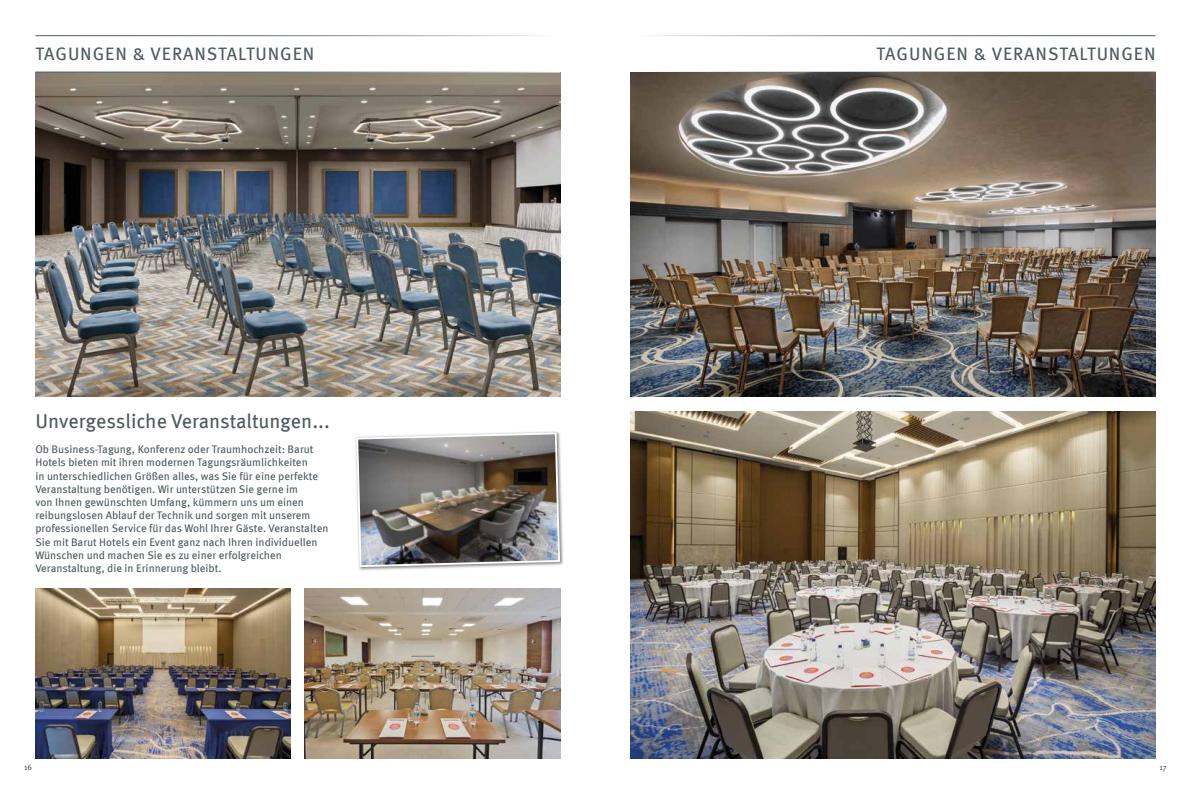
<style>
.page{position:relative;width:1191px;height:794px;background:#fff}
.page>*{position:absolute;margin:0;border:0;box-sizing:border-box;transform-origin:0 0}
.t1{font:20px "Meta Pro";letter-spacing:-.005em;color:#4e5b61}
.t2{font:18px "Meta Pro";letter-spacing:.05em;color:#4e5b61}
.t3{font:11px/13.2px "Meta Pro";color:#4e5b61}
.t4{font:8px "Meta Pro";color:#4e5b61}
</style>
<div class="page">
<img style="left:35px;top:73px;width:525px;height:324px">
<img style="left:631px;top:72px;width:524px;height:325px">
<img style="left:631px;top:411px;width:524px;height:347px">
<div style="left:354px;top:431px;width:210px;height:140px;background:#000;opacity:.5"></div>
<img style="left:355px;top:431px;width:206px;height:137px">
<img style="left:305px;top:588px;width:255px;height:170px">
<img style="left:35px;top:588px;width:256px;height:170px">
<h2 class="t2" style="left:35px;top:43px;width:280px">TAGUNGEN &amp; VERANSTALTUNGEN</h2>
<h2 class="t2" style="left:876px;top:43px;width:280px">TAGUNGEN &amp; VERANSTALTUNGEN</h2>
<h1 class="t1" style="left:35px;top:409px;width:296px">Unvergessliche Veranstaltungen...</h1>
<p class="t3" style="left:35px;top:443px;width:294px">Ob Business-Tagung, Konferenz oder Traumhochzeit: Barut Hotels bieten mit ihren modernen Tagungsräumlichkeiten<br>in unterschiedlichen Größen alles, was Sie für eine perfekte Veranstaltung benötigen. Wir unterstützen Sie gerne im<br>von Ihnen gewünschten Umfang, kümmern uns um einen reibungslosen Ablauf der Technik und sorgen mit unserem professionellen Service für das Wohl Ihrer Gäste. Veranstalten Sie mit Barut Hotels ein Event ganz nach Ihren individuellen Wünschen und machen Sie es zu einer erfolgreichen Veranstaltung, die in Erinnerung bleibt.</p>
<p class="t4" style="left:24px;top:762px;width:10px">16</p>
<p class="t4" style="left:1159px;top:762px;width:9px">17</p>
</div>
